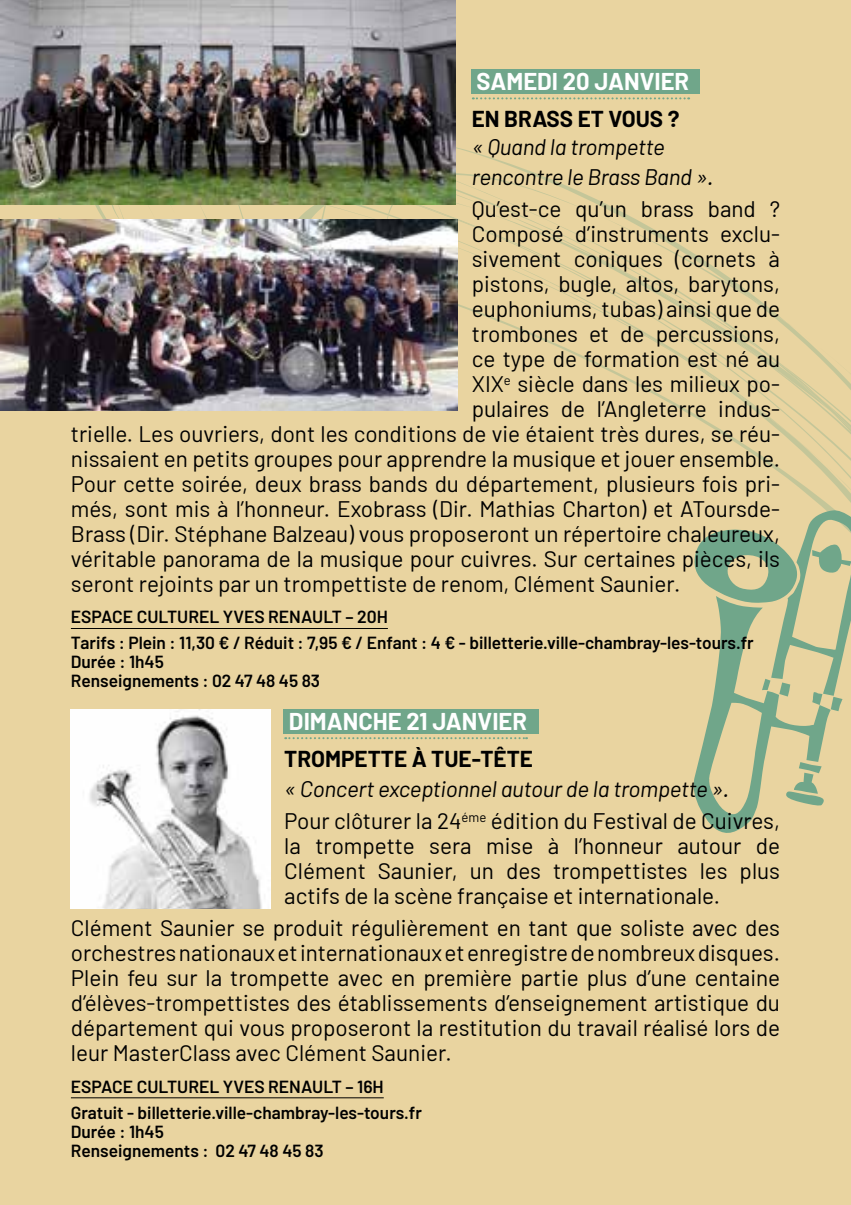
<style>
.page{position:relative;width:851px;height:1205px;background:#fff}
.page>*{position:absolute;margin:0;border:0;box-sizing:border-box;transform-origin:0 0}
.t1{font:700 23.75px "Barlow";color:#fff}
.t2{font:22.5px/25px "Barlow";color:#000;text-align:justify}
.t3{font:italic 22.5px/30px "Barlow";letter-spacing:-.01em;color:#000}
.t4{font:700 22.5px "Barlow";color:#000}
.t5{font:600 17.5px/26px "Barlow";color:#000}
.s1{font-style:italic}
</style>
<div class="page">
<div style="left:0;top:0;width:850px;height:1205px;background:#e9d4a0"></div>
<svg style="left:457px;top:200px;width:393px;height:268px"></svg>
<svg style="left:736px;top:288px;width:52px;height:36px"></svg>
<svg style="left:58px;top:117px;width:540px;height:247px"></svg>
<svg style="left:0;top:204px;width:9px;height:16px"></svg>
<svg style="left:693px;top:510px;width:157px;height:323px"></svg>
<div style="left:471px;top:70px;width:229px;height:24px;background:#70a68a"></div>
<div style="left:283px;top:709px;width:256px;height:24px;background:#70a68a"></div>
<svg style="left:472px;top:97px;width:217px;height:2px"></svg>
<hr style="left:71px;top:628px;width:317px;height:1px;background:#000">
<svg style="left:285px;top:737px;width:242px;height:2px"></svg>
<hr style="left:71px;top:1097px;width:312px;height:1px;background:#000">
<img style="left:71px;top:709px;width:199px;height:199px">
<img style="left:0;top:0;width:455px;height:204px">
<img style="left:0;top:220px;width:457px;height:191px">
<p class="t1" style="left:476px;top:67px;width:214px">SAMEDI 20 JANVIER</p>
<p class="t4" style="left:471px;top:105px;width:209px">EN BRASS ET VOUS ?</p>
<p class="t3" style="left:471px;top:131px;width:243px">« Quand la trompette rencontre le Brass Band ».</p>
<p class="t2" style="left:471px;top:195px;width:310px">Qu’est-ce qu’un brass band ?</p>
<p class="t2" style="left:471px;top:220px;width:310px">Composé d’instruments exclu-</p>
<p class="t2" style="left:471px;top:245px;width:310px">sivement coniques (cornets à</p>
<p class="t2" style="left:471px;top:270px;width:310px">pistons, bugle, altos, barytons,</p>
<p class="t2" style="left:471px;top:295px;width:310px">euphoniums, tubas) ainsi que de</p>
<p class="t2" style="left:471px;top:320px;width:310px">trombones et de percussions,</p>
<p class="t2" style="left:471px;top:345px;width:310px">ce type de formation est né au</p>
<p class="t2" style="left:471px;top:370px;width:309px">XIX<sup>e</sup> siècle dans les milieux po-</p>
<p class="t2" style="left:471px;top:395px;width:310px">pulaires de l’Angleterre indus-</p>
<p class="t2" style="left:71px;top:420px;width:710px">trielle. Les ouvriers, dont les conditions de vie étaient très dures, se réu-</p>
<p class="t2" style="left:71px;top:445px;width:710px">nissaient en petits groupes pour apprendre la musique et jouer ensemble.</p>
<p class="t2" style="left:71px;top:470px;width:710px">Pour cette soirée, deux brass bands du département, plusieurs fois pri-</p>
<p class="t2" style="left:71px;top:495px;width:710px">més, sont mis à l’honneur. Exobrass (Dir. Mathias Charton) et AToursde-</p>
<p class="t2" style="left:71px;top:520px;width:710px">Brass (Dir. Stéphane Balzeau) vous proposeront un répertoire chaleureux,</p>
<p class="t2" style="left:71px;top:545px;width:710px">véritable panorama de la musique pour cuivres. Sur certaines pièces, ils</p>
<p class="t2" style="left:71px;top:570px;width:610px">seront rejoints par un trompettiste de renom, Clément Saunier.</p>
<p class="t5" style="left:71px;top:602px;width:684px">ESPACE CULTUREL YVES RENAULT – 20H<br>Tarifs : Plein : 11,30 € / Réduit : 7,95 € / Enfant : 4 € - billetterie.ville-chambray-les-tours.fr</p>
<p class="t5" style="left:71px;top:651px;width:251px;line-height:19px">Durée : 1h45<br>Renseignements : 02 47 48 45 83</p>
<p class="t1" style="left:289px;top:707px;width:239px">DIMANCHE 21 JANVIER</p>
<p class="t4" style="left:284px;top:745px;width:250px">TROMPETTE À TUE-TÊTE</p>
<p class="t2" style="left:284px;top:771px;width:497px;line-height:32px"><span class="s1">« Concert exceptionnel autour de la trompette ».<br></span>Pour clôturer la 24<sup>éme</sup> édition du Festival de Cuivres,</p>
<p class="t2" style="left:284px;top:832px;width:497px">la trompette sera mise à l’honneur autour de Clément Saunier, un des trompettistes les plus actifs de la scène française et internationale.</p>
<p class="t2" style="left:71px;top:914px;width:710px">Clément Saunier se produit régulièrement en tant que soliste avec des orchestres nationaux et internationaux et enregistre de nombreux disques.<br>Plein feu sur la trompette avec en première partie plus d’une centaine d’élèves-trompettistes des établissements d’enseignement artistique du département qui vous proposeront la restitution du travail réalisé lors de leur MasterClass avec Clément Saunier.</p>
<p class="t5" style="left:71px;top:1072px;width:352px">ESPACE CULTUREL YVES RENAULT – 16H<br>Gratuit - billetterie.ville-chambray-les-tours.fr</p>
<p class="t5" style="left:71px;top:1120px;width:254px;line-height:19px">Durée : 1h45<br>Renseignements : 02 47 48 45 83</p>
</div>
